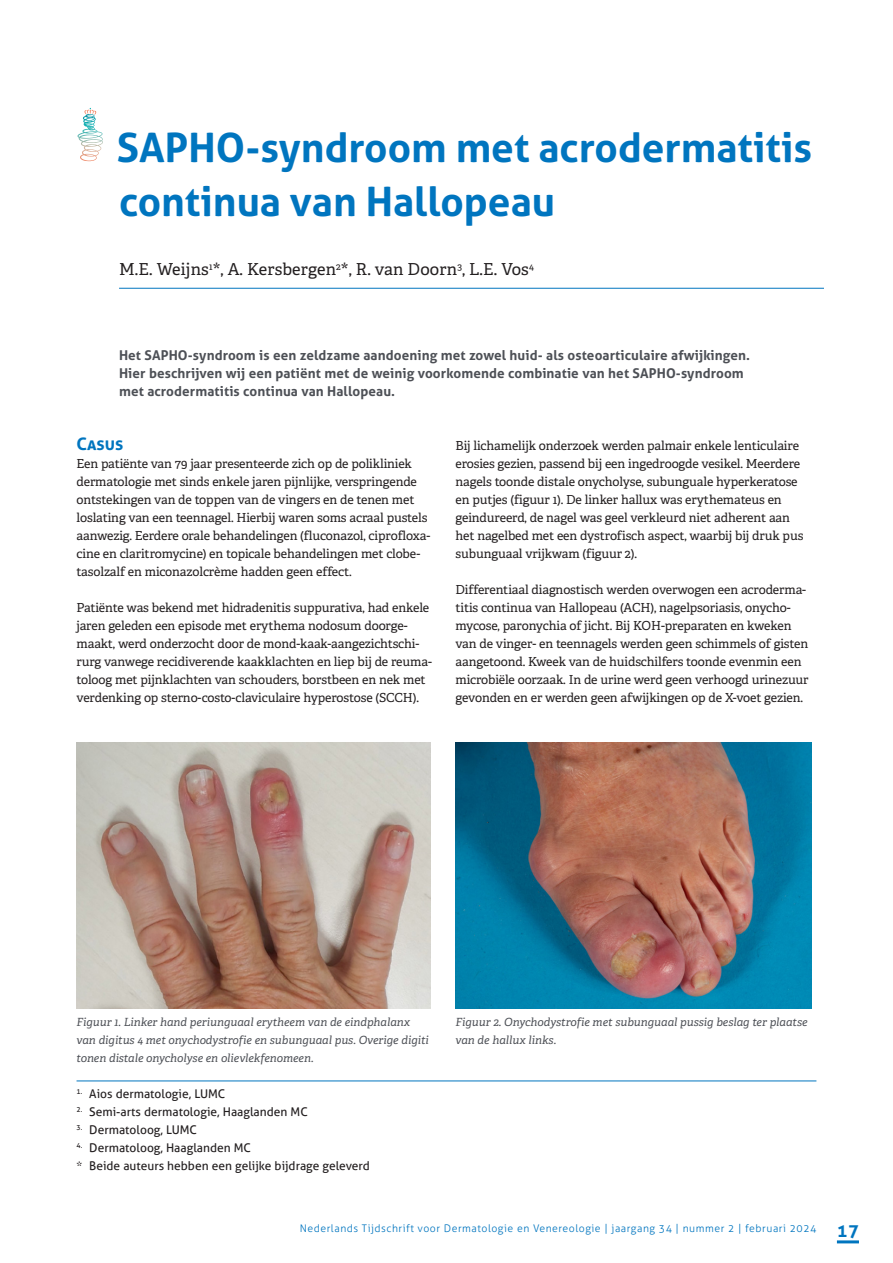
<style>
.page{position:relative;width:893px;height:1263px;background:#fff}
.page>*{position:absolute;margin:0;border:0;box-sizing:border-box;transform-origin:0 0}
.KOP-_Aller_-_28_35{font:700 40.5px/54px "Aller";color:#0075bf}
.t1{font:700 18px "Aller";color:#0075bf}
.TUSSENKOP_1-Aller{font:700 17.25px "Aller";color:#0075bf}
.AUTEUR{font:16.5px "Adelle";letter-spacing:.01em;color:#231f20}
.Intro{font:700 13.5px/18px "Aller";letter-spacing:.005em;color:#4d5056}
.PLATTE_TEKS{font:12.45px/18px "Adelle";letter-spacing:-.01em;color:#231f20}
.affiliatie{font:12px "Aller";color:#231f20}
.affiliatie_-_1e_regel_-_met_streep{font:12px "Aller";color:#231f20}
.Bijschrift{font:italic 11.25px/18px "Adelle";color:#4d5056}
.t2{font:300 10.5px "Aller";letter-spacing:.05em;color:#0075bf}
</style>
<div class="page">
<hr style="left:837px;top:1240px;width:22px;height:3px;background:#0075bf">
<hr style="left:119px;top:288px;width:705px;height:1px;background:#0075bf">
<svg style="left:77px;top:108px;width:26px;height:53px"></svg>
<hr style="left:77px;top:1081px;width:739px;height:1px;background:#0075bf">
<img style="left:77px;top:743px;width:353px;height:265px">
<img style="left:455px;top:743px;width:357px;height:266px">
<p class="KOP-_Aller_-_28_35" style="left:117px;top:120px;width:697px">SAPHO-syndroom met acrodermatitis continua van Hallopeau</p>
<p class="AUTEUR" style="left:119px;top:257px;width:416px">M.E. Weijns<sup>1</sup>*, A. Kersbergen<sup>2</sup>*, R. van Doorn<sup>3</sup>, L.E. Vos<sup>4</sup></p>
<p class="Intro" style="left:119px;top:346px;width:633px">Het SAPHO-syndroom is een zeldzame aandoening met zowel huid- als osteoarticulaire afwijkingen.<br>Hier beschrijven wij een patiënt met de weinig voorkomende combinatie van het SAPHO-syndroom met acrodermatitis continua van Hallopeau.</p>
<p class="TUSSENKOP_1-Aller" style="left:77px;top:433px;width:48px">Casus</p>
<p class="PLATTE_TEKS" style="left:77px;top:454px;width:355px">Een patiënte van 79 jaar presenteerde zich op de polikliniek dermatologie met sinds enkele jaren pijnlijke, verspringende ontstekingen van de toppen van de vingers en de tenen met loslating van een teennagel. Hierbij waren soms acraal pustels aanwezig. Eerdere orale behandelingen (fluconazol, ciprofloxa&shy;cine en claritromycine) en topicale behandelingen met clobe&shy;tasolzalf en miconazolcrème hadden geen effect.</p>
<p class="PLATTE_TEKS" style="left:77px;top:598px;width:357px">Patiënte was bekend met hidradenitis suppurativa, had enkele jaren geleden een episode met erythema nodosum doorge&shy;maakt, werd onderzocht door de mond-kaak-aangezichtschi&shy;rurg vanwege recidiverende kaakklachten en liep bij de reuma&shy;toloog met pijnklachten van schouders, borstbeen en nek met verdenking op sterno-costo-claviculaire hyperostose (SCCH).</p>
<p class="PLATTE_TEKS" style="left:455px;top:436px;width:349px">Bij lichamelijk onderzoek werden palmair enkele lenticulaire erosies gezien, passend bij een ingedroogde vesikel. Meerdere nagels toonde distale onycholyse, subunguale hyperkeratose en putjes (figuur 1). De linker hallux was erythemateus en geindureerd, de nagel was geel verkleurd niet adherent aan het nagelbed met een dystrofisch aspect, waarbij bij druk pus subunguaal vrijkwam (figuur 2).</p>
<p class="PLATTE_TEKS" style="left:455px;top:580px;width:355px">Differentiaal diagnostisch werden overwogen een acroderma&shy;titis continua van Hallopeau (ACH), nagelpsoriasis, onycho&shy;mycose, paronychia of jicht. Bij KOH-preparaten en kweken van de vinger- en teennagels werden geen schimmels of gisten aangetoond. Kweek van de huidschilfers toonde evenmin een microbiële oorzaak. In de urine werd geen verhoogd urinezuur gevonden en er werden geen afwijkingen op de X-voet gezien.</p>
<p class="Bijschrift" style="left:77px;top:1013px;width:354px">Figuur 1. Linker hand periunguaal erytheem van de eindphalanx van digitus 4 met onychodystrofie en subunguaal pus. Overige digiti tonen distale onycholyse en olievlekfenomeen.</p>
<p class="Bijschrift" style="left:455px;top:1013px;width:354px">Figuur 2. Onychodystrofie met subunguaal pussig beslag ter plaatse van de hallux links.</p>
<p class="affiliatie_-_1e_regel_-_met_streep" style="left:77px;top:1086px;width:150px"><sup>1.</sup> Aios dermatologie, LUMC</p>
<p class="affiliatie" style="left:77px;top:1104px;width:233px"><sup>2.</sup> Semi-arts dermatologie, Haaglanden MC</p>
<p class="affiliatie" style="left:77px;top:1122px;width:122px"><sup>3.</sup> Dermatoloog, LUMC</p>
<p class="affiliatie" style="left:77px;top:1140px;width:176px"><sup>4.</sup> Dermatoloog, Haaglanden MC</p>
<p class="affiliatie" style="left:77px;top:1158px;width:295px">* Beide auteurs hebben een gelijke bijdrage geleverd</p>
<p class="t2" style="left:300px;top:1222px;width:518px">Nederlands Tijdschrift voor Dermatologie en Venereologie | jaargang 34 | nummer 2 | februari 2024</p>
<h2 class="t1" style="left:837px;top:1220px;width:24px">17</h2>
</div>
